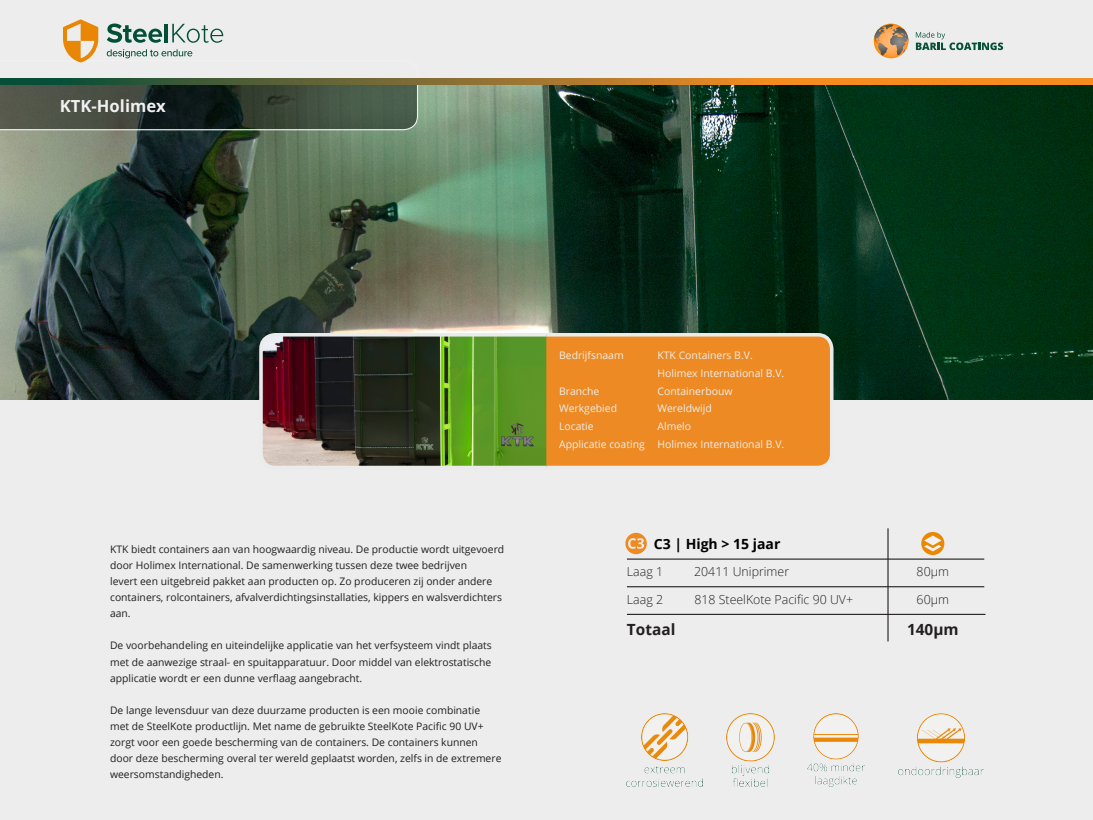
<style>
.page{position:relative;width:1093px;height:820px;background:#fff}
.page>*{position:absolute;margin:0;border:0;box-sizing:border-box;transform-origin:0 0}
.t1{font:700 16.6px "Open Sans";color:#f1f1f1}
.Totaal{font:700 15.4px "Open Sans";color:#231f20}
.Titel_Verfsysteem{font:700 14px "Open Sans";color:#000}
.Body_CC{font:300 12.36px "Open Sans";color:#231f20}
.t2{font:10.4px "Open Sans";color:#ecedec}
.t3{font:10.36px/16.1px "Open Sans";color:#231f20}
</style>
<div class="page">
<div style="left:0;top:0;width:1093px;height:819px;background:#ecedec"></div>
<img style="left:0;top:84px;width:1093px;height:315px">
<svg style="left:419px;top:79px;width:674px;height:5px;background:#d48326"></svg>
<svg style="left:0;top:19px;width:419px;height:112px"></svg>
<svg style="left:916px;top:32px;width:87px;height:18px"></svg>
<svg style="left:874px;top:24px;width:34px;height:34px"></svg>
<svg style="left:874px;top:24px;width:34px;height:32px"></svg>
<div style="left:266px;top:334px;width:566px;height:134px;background:#ee8a23;border-radius:14px"></div>
<div style="left:265px;top:333px;width:568px;height:136px;border:4px solid #ebebec;border-radius:14px"></div>
<img style="left:257px;top:331px;width:293px;height:138px">
<hr style="left:627px;top:558px;width:357px;height:1px;background:#231f20">
<hr style="left:627px;top:613px;width:358px;height:1px;background:#231f20">
<hr style="left:627px;top:586px;width:357px;height:1px;background:#231f20">
<hr style="left:887px;top:528px;width:1px;height:113px;background:#231f20">
<svg style="left:921px;top:531px;width:23px;height:24px"></svg>
<svg style="left:924px;top:535px;width:17px;height:16px"></svg>
<svg style="left:625px;top:532px;width:22px;height:22px"></svg>
<svg style="left:628px;top:538px;width:16px;height:10px"></svg>
<img style="left:627px;top:713px;width:76px;height:72px">
<img style="left:727px;top:713px;width:47px;height:72px">
<img style="left:807px;top:713px;width:58px;height:72px">
<img style="left:898px;top:713px;width:85px;height:63px">
<p class="t1" style="left:60px;top:94px;width:107px">KTK-Holimex</p>
<p class="t3" style="left:110px;top:540px;width:396px">KTK biedt containers aan van hoogwaardig niveau. De productie wordt uitgevoerd door Holimex International. De samenwerking tussen deze twee bedrijven<br>levert een uitgebreid pakket aan producten op. Zo produceren zij onder andere containers, rolcontainers, afvalverdichtingsinstallaties, kippers en walsverdichters aan.</p>
<p class="t3" style="left:110px;top:637px;width:383px;text-align:justify">De voorbehandeling en uiteindelijke applicatie van het verfsysteem vindt plaats met de aanwezige straal- en spuitapparatuur. Door middel van elektrostatische applicatie wordt er een dunne verflaag aangebracht.</p>
<p class="t3" style="left:110px;top:701px;width:393px">De lange levensduur van deze duurzame producten is een mooie combinatie met de SteelKote productlijn. Met name de gebruikte SteelKote Pacific 90 UV+ zorgt voor een goede bescherming van de containers. De containers kunnen door deze bescherming overal ter wereld geplaatst worden, zelfs in de extremere weersomstandigheden.</p>
<p class="t2" style="left:559px;top:348px;width:66px">Bedrijfsnaam</p>
<p class="t2" style="left:657px;top:348px;width:97px">KTK Containers B.V.</p>
<p class="t2" style="left:657px;top:366px;width:128px">Holimex International B.V.</p>
<p class="t2" style="left:559px;top:383px;width:42px">Branche</p>
<p class="t2" style="left:657px;top:383px;width:77px">Containerbouw</p>
<p class="t2" style="left:559px;top:401px;width:60px">Werkgebied</p>
<p class="t2" style="left:657px;top:401px;width:56px">Wereldwijd</p>
<p class="t2" style="left:559px;top:419px;width:36px">Locatie</p>
<p class="t2" style="left:657px;top:419px;width:35px">Almelo</p>
<p class="t2" style="left:559px;top:436px;width:227px">Applicatie coating Holimex International B.V.</p>
<p class="Titel_Verfsysteem" style="left:654px;top:533px;width:128px">C3 | High &gt; 15 jaar</p>
<p class="Body_CC" style="left:627px;top:562px;width:38px">Laag 1</p>
<p class="Body_CC" style="left:694px;top:562px;width:96px">20411 Uniprimer</p>
<p class="Body_CC" style="left:627px;top:590px;width:38px">Laag 2</p>
<p class="Body_CC" style="left:694px;top:590px;width:160px">818 SteelKote Pacific 90 UV+</p>
<p class="Body_CC" style="left:916px;top:562px;width:34px">80µm</p>
<p class="Body_CC" style="left:916px;top:590px;width:34px">60µm</p>
<p class="Totaal" style="left:627px;top:618px;width:50px">Totaal</p>
<p class="Totaal" style="left:907px;top:618px;width:53px">140µm</p>
</div>
